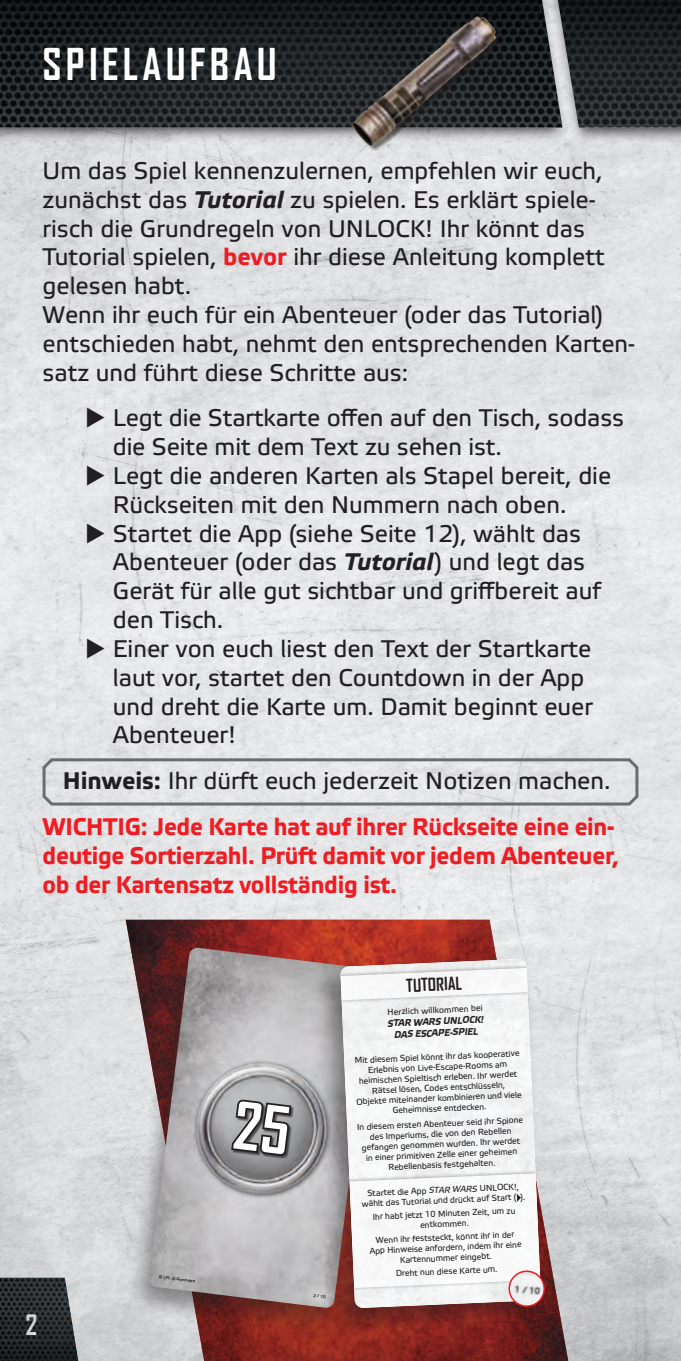
<style>
.page{position:relative;width:681px;height:1361px;background:#fff}
.page>*{position:absolute;margin:0;border:0;box-sizing:border-box;transform-origin:0 0}
.t1{font:700 42px "Agency FBSW";letter-spacing:.1em;color:#fff}
.t2{font:700 27px "Agency FBSW";color:#fff}
.t3{font:24px/28.8px "Elektra Text Pro";color:#231f20}
.t4{font:700 24px/45.9px "Elektra Text Pro";letter-spacing:-.01em;color:#ee1d23;text-align:right;scale:.96 1}
.t5{font:700 17.1px "Agency FB";color:#231f20}
.t6{font:italic 700 9.6px/11.7px "Elektra Text Pro";color:#231f20;text-align:center;scale:.95 1}
.t7{font:8.7px/10.2px "Elektra Text Pro";color:#231f20;text-align:center}
.t8{font:4.2px "Elektra Medium Pro";color:#231f20}
.s1{font-weight:700;font-style:italic}
.s2{font-weight:700;color:#ee1d23}
.s3{color:#231f20}
.s4{font-weight:400;color:#231f20}
.s5{font-style:italic}
</style>
<div class="page">
<img style="left:0;top:0;width:680px;height:1361px">
<div style="left:124px;top:944px;width:259px;height:394px;background:#231f20;opacity:.45"></div>
<svg style="left:149px;top:948px;width:225px;height:360px"></svg>
<svg style="left:149px;top:1107px;width:5px;height:13px"></svg>
<div style="left:313px;top:954px;width:235px;height:383px;background:#231f20;opacity:.45"></div>
<svg style="left:299px;top:1168px;width:41px;height:140px"></svg>
<svg style="left:340px;top:959px;width:200px;height:349px"></svg>
<img style="left:508px;top:1271px;width:36px;height:35px">
<div style="left:507px;top:1269px;width:38px;height:38px;border:2px solid #ee1d23;border-radius:50%"></div>
<div style="left:43px;top:758px;width:595px;height:47px;border:3px solid #6c6b6d;border-radius:8px"></div>
<svg style="left:0;top:1277px;width:85px;height:84px"></svg>
<svg style="left:550px;top:0;width:131px;height:128px"></svg>
<svg style="left:231px;top:1099px;width:64px;height:62px"></svg>
<h1 class="t1" style="left:43px;top:38px;width:236px">SPIELAUFBAU</h1>
<p class="t3" style="left:43px;top:157px;width:594px">Um das Spiel kennenzulernen, empfehlen wir euch, zunächst das <span class="s1">Tutorial</span> zu spielen. Es erklärt spiele&shy;risch die Grundregeln von UNLOCK! Ihr könnt das Tutorial spielen, <span class="s2">bevor</span> ihr diese Anleitung komplett gelesen habt.<br>Wenn ihr euch für ein Abenteuer (oder das Tutorial) entschieden habt, nehmt den entsprechenden Karten&shy;satz und führt diese Schritte aus:</p>
<p class="t3" style="left:113px;top:405px;width:512px;text-indent:-28px">◆ Legt die Startkarte offen auf den Tisch, sodass die Seite mit dem Text zu sehen ist.</p>
<p class="t3" style="left:113px;top:462px;width:499px;text-indent:-28px">◆ Legt die anderen Karten als Stapel bereit, die<br>Rückseiten mit den Nummern nach oben.</p>
<p class="t3" style="left:113px;top:520px;width:489px;text-indent:-28px">◆ Startet die App (siehe Seite 12), wählt das Abenteuer (oder das <span class="s1">Tutorial</span>) und legt das Gerät für alle gut sichtbar und griffbereit auf den Tisch.</p>
<p class="t3" style="left:113px;top:635px;width:481px;text-indent:-28px">◆ Einer von euch liest den Text der Startkarte laut vor, startet den Countdown in der App und dreht die Karte um. Damit beginnt euer Abenteuer!</p>
<p class="t4" style="left:43px;top:758px;width:597px"><span class="s3">Hinweis:</span> <span class="s4">Ihr dürft euch jederzeit Notizen machen.<br></span>WICHTIG: Jede Karte hat auf ihrer Rückseite eine ein-</p>
<p class="t4" style="left:43px;top:842px;width:601px;line-height:28.8px;text-align:left">deutige Sortierzahl. Prüft damit vor jedem Abenteuer, ob der Kartensatz vollständig ist.</p>
<p class="t5" style="left:406px;top:974px;width:57px;rotate:-2deg">TUTORIAL</p>
<p class="t7" style="left:387px;top:1007px;width:97px;rotate:-3deg">Herzlich willkommen bei</p>
<p class="t6" style="left:387px;top:1018px;width:103px;rotate:-3deg">STAR WARS UNLOCK!<br>DAS ESCAPE-SPIEL</p>
<p class="t2" style="left:26px;top:1308px;width:13px">2</p>
<p class="t8" style="left:159px;top:1274px;width:38px;rotate:7deg">© LFL © Asmodee</p>
<p class="t8" style="left:313px;top:1293px;width:14px;rotate:7deg">2 / 10</p>
<p class="t7" style="left:354px;top:1056px;width:167px;rotate:-3deg">Mit diesem Spiel könnt ihr das kooperative Erlebnis von Live-Escape-Rooms am heimischen Spieltisch erleben. Ihr werdet Rätsel lösen, Codes entschlüsseln, Objekte miteinander kombinieren und viele Geheimnisse entdecken.</p>
<p class="t7" style="left:357px;top:1123px;width:168px;rotate:-3deg">In diesem ersten Abenteuer seid ihr Spione des Imperiums, die von den Rebellen gefangen genommen wurden. Ihr werdet in einer primitiven Zelle einer geheimen Rebellenbasis festgehalten.</p>
<p class="t7" style="left:360px;top:1189px;width:165px;rotate:-3deg">Startet die App <span class="s5">STAR WARS</span> UNLOCK!, wählt das Tutorial und drückt auf Start ( ).</p>
<p class="t7" style="left:372px;top:1212px;width:144px;rotate:-3deg">Ihr habt jetzt 10 Minuten Zeit, um zu entkommen.</p>
<p class="t7" style="left:368px;top:1236px;width:154px;rotate:-3deg">Wenn ihr feststeckt, könnt ihr in der<br>App Hinweise anfordern, indem ihr eine<br>Kartennummer eingebt.</p>
<p class="t7" style="left:395px;top:1269px;width:103px;rotate:-3deg">Dreht nun diese Karte um.</p>
</div>
